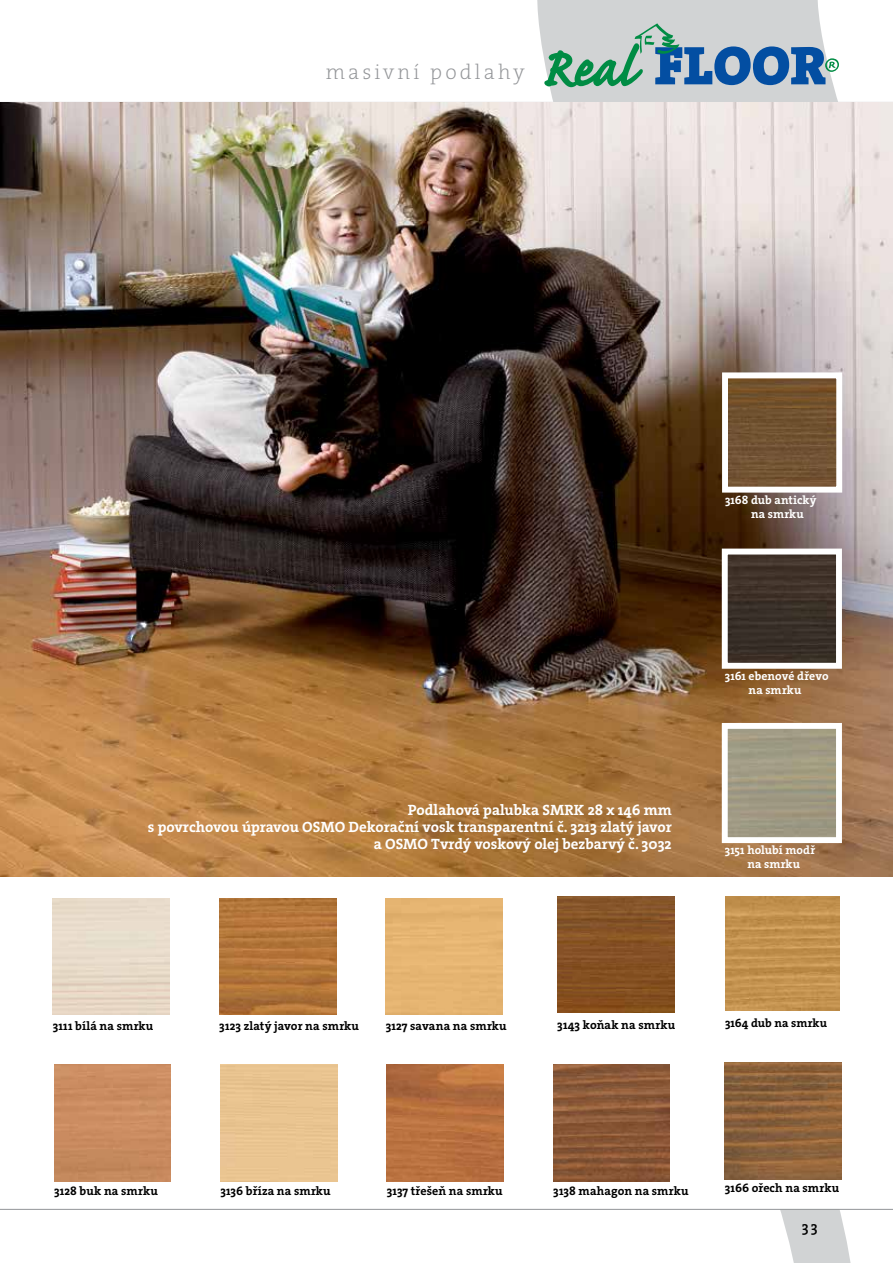
<style>
.page{position:relative;width:893px;height:1263px;background:#fff}
.page>*{position:absolute;margin:0;border:0;box-sizing:border-box;transform-origin:0 0}
.t1{font:21px "The Serif HP2 Ex Lig";letter-spacing:.15em;color:#939598}
.t2{font:15px/17.2px "The Serif HP7 Bld";color:#fff;text-align:right}
.t3{font:15px "The Serif HP6 Se Bld";color:#000}
.t4{font:12.15px "The Serif HP7 Bld";letter-spacing:.01em;color:#000}
.t5{font:11.85px/14.2px "The Serif HP7 Bld";letter-spacing:.005em;color:#fff}
.t6{font:11.85px "The Serif HP7 Bld";letter-spacing:.005em;color:#000}
</style>
<div class="page">
<svg style="left:780px;top:1210px;width:71px;height:53px"></svg>
<img style="left:0;top:102px;width:893px;height:775px">
<hr style="left:0;top:1209px;width:893px;height:1px;background:#939598">
<svg style="left:537px;top:0;width:302px;height:102px;background:#abbfc6"></svg>
<img style="left:729px;top:379px;width:106px;height:107px">
<div style="left:722px;top:372px;width:120px;height:121px;border:6px solid #fff"></div>
<img style="left:729px;top:556px;width:106px;height:106px">
<div style="left:722px;top:549px;width:120px;height:120px;border:6px solid #fff"></div>
<img style="left:725px;top:896px;width:114px;height:114px">
<img style="left:725px;top:1062px;width:116px;height:117px">
<img style="left:219px;top:898px;width:117px;height:117px">
<div style="left:386px;top:898px;width:116px;height:117px;background:#e6b572"></div>
<img style="left:54px;top:1065px;width:117px;height:116px">
<img style="left:387px;top:1065px;width:117px;height:116px">
<img style="left:553px;top:1065px;width:117px;height:116px">
<img style="left:557px;top:896px;width:117px;height:117px">
<img style="left:729px;top:730px;width:106px;height:106px">
<div style="left:722px;top:723px;width:120px;height:120px;border:6px solid #fff"></div>
<h1 class="t1" style="left:326px;top:58px;width:200px">masivní podlahy</h1>
<p class="t5" style="left:751px;top:493px;width:67px;text-indent:-26px">3168 dub antický na smrku</p>
<p class="t2" style="left:148px;top:801px;width:525px">Podlahová palubka SMRK 28 x 146 mm<br>s povrchovou úpravou OSMO Dekorační vosk transparentní č. 3213 zlatý javor a OSMO Tvrdý voskový olej bezbarvý č. 3032</p>
<p class="t5" style="left:725px;top:669px;width:105px;text-align:center">3161 ebenové dřevo na smrku</p>
<p class="t5" style="left:747px;top:843px;width:69px;text-indent:-23px">3151 holubí modř na smrku</p>
<p class="t4" style="left:53px;top:1018px;width:102px">3111 bílá na smrku</p>
<p class="t4" style="left:219px;top:1018px;width:141px">3123 zlatý javor na smrku</p>
<p class="t4" style="left:386px;top:1018px;width:123px">3127 savana na smrku</p>
<p class="t4" style="left:557px;top:1017px;width:119px">3143 koňak na smrku</p>
<p class="t6" style="left:725px;top:1015px;width:104px">3164 dub na smrku</p>
<p class="t4" style="left:54px;top:1182px;width:105px">3128 buk na smrku</p>
<p class="t4" style="left:220px;top:1182px;width:112px">3136 bříza na smrku</p>
<p class="t4" style="left:387px;top:1182px;width:117px">3137 třešeň na smrku</p>
<p class="t4" style="left:553px;top:1182px;width:137px">3138 mahagon na smrku</p>
<p class="t4" style="left:725px;top:1180px;width:116px">3166 ořech na smrku</p>
<p class="t3" style="left:802px;top:1217px;width:18px">33</p>
</div>
